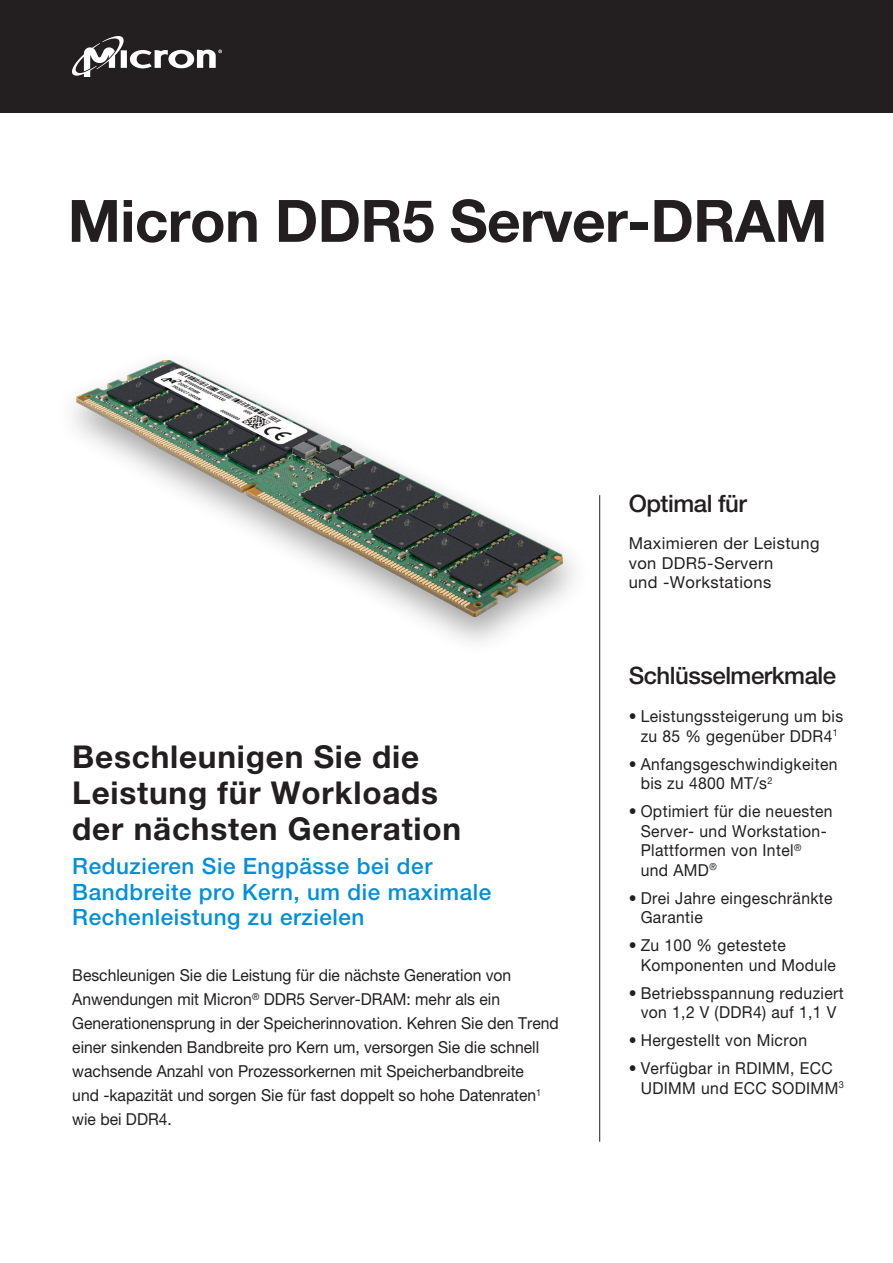
<style>
.page{position:relative;width:893px;height:1263px;background:#fff}
.page>*{position:absolute;margin:0;border:0;box-sizing:border-box;transform-origin:0 0}
.t1{font:700 58.5px "Helvetica Neue LT Pro";letter-spacing:-.01em;color:#231f20}
.t2{font:700 31.5px/36px "Helvetica Neue LT Pro";letter-spacing:.025em;color:#231f20}
.t3{font:500 24px "Helvetica Neue LT Pro";letter-spacing:-.02em;color:#231f20}
.t4{font:500 22.5px/25.5px "Helvetica Neue LT Pro";letter-spacing:.025em;color:#0090da}
.t5{font:16.5px/24px "Helvetica Neue LT Pro";color:#231f20;scale:.95 1}
.t6{font:16.5px/19.5px "Helvetica Neue LT Pro";letter-spacing:.025em;color:#231f20;scale:.95 1}
.t7{font:16.5px/19.5px "Helvetica Neue LT Pro";letter-spacing:.025em;color:#231f20}
</style>
<div class="page">
<div style="left:0;top:0;width:893px;height:113px;background:#231f20"></div>
<img style="left:72px;top:36px;width:149px;height:41px">
<hr style="left:599px;top:495px;width:1px;height:647px;background:#231f20">
<img style="left:77px;top:361px;width:486px;height:255px">
<p class="t1" style="left:68px;top:185px;width:761px">Micron DDR5 Server-DRAM</p>
<p class="t2" style="left:72px;top:738px;width:390px">Beschleunigen Sie die<br>Leistung für Workloads der nächsten Generation</p>
<p class="t4" style="left:72px;top:853px;width:420px">Reduzieren Sie Engpässe bei der<br>Bandbreite pro Kern, um die maximale<br>Rechenleistung zu erzielen</p>
<p class="t5" style="left:72px;top:963px;width:514px">Beschleunigen Sie die Leistung für die nächste Generation von Anwendungen mit Micron<sup>®</sup> DDR5 Server-DRAM: mehr als ein Generationensprung in der Speicherinnovation. Kehren Sie den Trend einer sinkenden Bandbreite pro Kern um, versorgen Sie die schnell wachsende Anzahl von Prozessorkernen mit Speicherbandbreite<br>und -kapazität und sorgen Sie für fast doppelt so hohe Datenraten<sup>1 </sup>wie bei DDR4.</p>
<p class="t3" style="left:629px;top:489px;width:120px">Optimal für</p>
<p class="t7" style="left:629px;top:534px;width:192px">Maximieren der Leistung von DDR5-Servern<br>und -Workstations</p>
<p class="t3" style="left:629px;top:661px;width:209px">Schlüsselmerkmale</p>
<p class="t6" style="left:629px;top:706px;width:227px;text-align:center">• Leistungssteigerung um bis zu 85 % gegenüber DDR4<sup>1</sup></p>
<p class="t6" style="left:641px;top:754px;width:209px;text-indent:-12px">• Anfangsgeschwindigkeiten bis zu 4800 MT/s<sup>2</sup></p>
<p class="t6" style="left:641px;top:801px;width:203px;text-indent:-12px">• Optimiert für die neuesten<br>Server- und Workstation-<br>Plattformen von Intel<sup>® </sup>und AMD<sup>®</sup></p>
<p class="t6" style="left:641px;top:888px;width:204px;text-indent:-12px">• Drei Jahre eingeschränkte<br>Garantie</p>
<p class="t6" style="left:641px;top:935px;width:207px;text-indent:-12px">• Zu 100 % getestete<br>Komponenten und Module</p>
<p class="t6" style="left:629px;top:983px;width:228px;text-align:center">• Betriebsspannung reduziert von 1,2 V (DDR4) auf 1,1 V</p>
<p class="t6" style="left:629px;top:1030px;width:189px">• Hergestellt von Micron</p>
<p class="t6" style="left:641px;top:1058px;width:215px;text-indent:-12px">• Verfügbar in RDIMM, ECC<br>UDIMM und ECC SODIMM<sup>3</sup></p>
</div>
